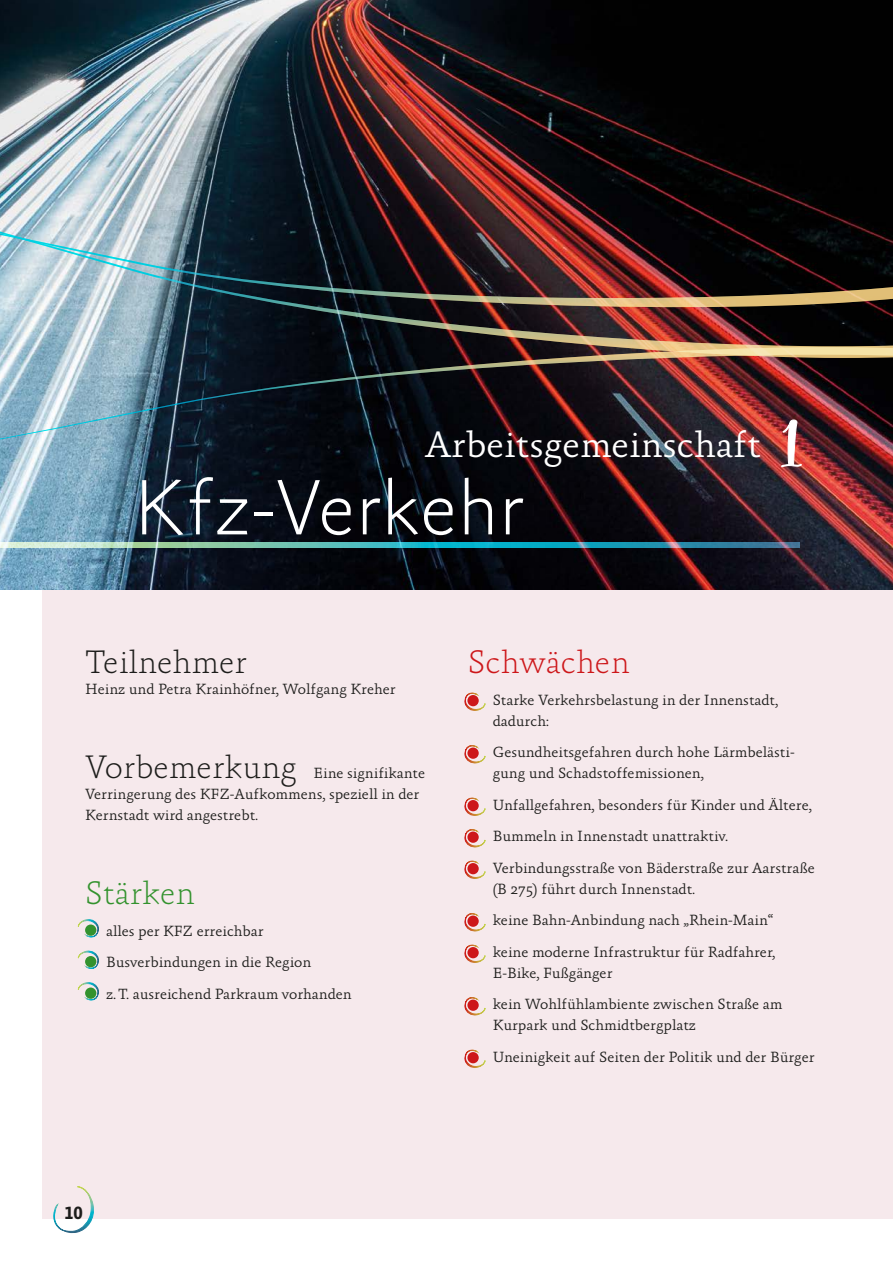
<style>
.page{position:relative;width:893px;height:1263px;background:#fff}
.page>*{position:absolute;margin:0;border:0;box-sizing:border-box;transform-origin:0 0}
.t1{font:100 79.5px "Absara Sans";color:#fff}
.t2{font:300 37.5px "Absara TF";color:#fff}
.t3{font:100 33px "Absara TF";color:#1d1d1b}
.t4{font:100 33px "Absara TF";color:#cd171a}
.t5{font:100 33px "Absara TF";color:#33922e}
.t6{font:700 18px "Absara Sans TF";color:#1d1d1b}
.t7{font:300 15px/31.5px "Absara";color:#1d1d1b}
.s1{font-family:"Sunberry";font-weight:400;font-size:60px}
.s2{font-family:"Absara TF";font-weight:100;font-size:33px}
</style>
<div class="page">
<div style="left:43px;top:43px;width:850px;height:1176px;background:#f6e9ec"></div>
<svg style="left:464px;top:693px;width:21px;height:18px"></svg>
<div style="left:467px;top:695px;width:12px;height:11px;background:#cd171a;border-radius:50%"></div>
<svg style="left:464px;top:745px;width:21px;height:19px"></svg>
<div style="left:467px;top:747px;width:12px;height:12px;background:#cd171a;border-radius:50%"></div>
<svg style="left:464px;top:798px;width:21px;height:18px"></svg>
<div style="left:467px;top:800px;width:12px;height:11px;background:#cd171a;border-radius:50%"></div>
<svg style="left:464px;top:829px;width:21px;height:19px"></svg>
<div style="left:467px;top:831px;width:12px;height:12px;background:#cd171a;border-radius:50%"></div>
<svg style="left:464px;top:861px;width:21px;height:18px"></svg>
<div style="left:467px;top:863px;width:12px;height:11px;background:#cd171a;border-radius:50%"></div>
<svg style="left:464px;top:913px;width:21px;height:19px"></svg>
<div style="left:467px;top:915px;width:12px;height:12px;background:#cd171a;border-radius:50%"></div>
<svg style="left:464px;top:945px;width:21px;height:18px"></svg>
<div style="left:467px;top:947px;width:12px;height:11px;background:#cd171a;border-radius:50%"></div>
<svg style="left:464px;top:997px;width:21px;height:19px"></svg>
<div style="left:467px;top:999px;width:12px;height:12px;background:#cd171a;border-radius:50%"></div>
<svg style="left:464px;top:1050px;width:21px;height:18px"></svg>
<div style="left:467px;top:1052px;width:12px;height:11px;background:#cd171a;border-radius:50%"></div>
<svg style="left:78px;top:919px;width:21px;height:18px"></svg>
<div style="left:85px;top:924px;width:11px;height:12px;background:#33922e;border-radius:50%"></div>
<svg style="left:78px;top:950px;width:21px;height:19px"></svg>
<div style="left:85px;top:956px;width:11px;height:11px;background:#33922e;border-radius:50%"></div>
<svg style="left:78px;top:982px;width:21px;height:18px"></svg>
<div style="left:85px;top:987px;width:11px;height:12px;background:#33922e;border-radius:50%"></div>
<img style="left:0;top:315px;width:893px;height:32px">
<img style="left:0;top:347px;width:893px;height:231px">
<img style="left:0;top:0;width:893px;height:315px">
<svg style="left:781px;top:419px;width:21px;height:49px"></svg>
<svg style="left:53px;top:1186px;width:41px;height:48px"></svg>
<h2 class="t2" style="left:425px;top:423px;width:381px">Arbeitsgemeinschaft <span class="s1">1</span></h2>
<h1 class="t1" style="left:135px;top:466px;width:391px">Kfz-Verkehr</h1>
<h3 class="t3" style="left:85px;top:643px;width:163px">Teilnehmer</h3>
<p class="t7" style="left:85px;top:674px;width:312px">Heinz und Petra Krainhöfner, Wolfgang Kreher</p>
<p class="t7" style="left:85px;top:763px;width:342px;line-height:21px"><span class="s2">Vorbemerkung</span> Eine signifikante<br>Verringerung des KFZ-Aufkommens, speziell in der<br>Kernstadt wird angestrebt.</p>
<h3 class="t5" style="left:85px;top:874px;width:111px">Stärken</h3>
<p class="t7" style="left:106px;top:915px;width:247px">alles per KFZ erreichbar<br>Busverbindungen in die Region<br>z.T. ausreichend Parkraum vorhanden</p>
<h3 class="t4" style="left:468px;top:643px;width:163px">Schwächen</h3>
<p class="t7" style="left:493px;top:689px;width:287px;line-height:21px">Starke Verkehrsbelastung in der Innenstadt, dadurch:</p>
<p class="t7" style="left:493px;top:742px;width:303px;line-height:21px">Gesundheitsgefahren durch hohe Lärmbelästi&shy;gung und Schadstoffemissionen,</p>
<p class="t7" style="left:493px;top:789px;width:324px">Unfallgefahren, besonders für Kinder und Ältere,<br>Bummeln in Innenstadt unattraktiv.<br>Verbindungsstraße von Bäderstraße zur Aarstraße</p>
<p class="t7" style="left:493px;top:873px;width:284px">(B 275) führt durch Innenstadt.<br>keine Bahn-Anbindung nach „Rhein-Main“ keine moderne Infrastruktur für Radfahrer,</p>
<p class="t7" style="left:493px;top:957px;width:291px">E-Bike, Fußgänger<br>kein Wohlfühlambiente zwischen Straße am</p>
<p class="t7" style="left:493px;top:1010px;width:323px">Kurpark und Schmidtbergplatz<br>Uneinigkeit auf Seiten der Politik und der Bürger</p>
<p class="t6" style="left:64px;top:1204px;width:20px">10</p>
</div>
